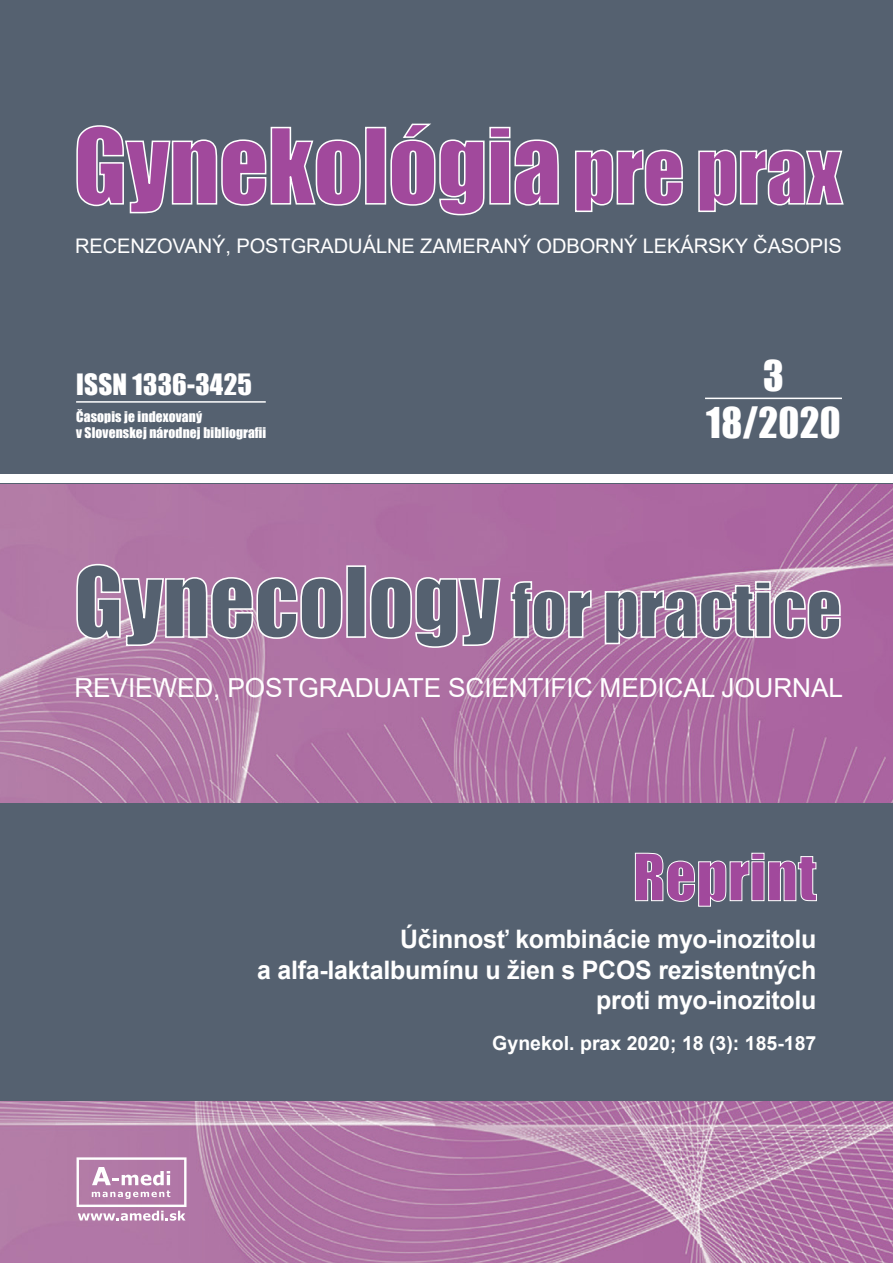
<style>
.page{position:relative;width:893px;height:1263px;background:#556170}
.page>*{position:absolute;margin:0;border:0;box-sizing:border-box;transform-origin:0 0}
.t1{font:96.45px "Impact";letter-spacing:-.005em;color:#a1499c}
.t2{font:69.75px "Impact";letter-spacing:-.005em;color:#556170}
.t3{font:60px "Impact";letter-spacing:.005em;color:#a1499c}
.t4{font:39px/46.8px "Impact";letter-spacing:.01em;color:#fff;text-align:center}
.t5{font:27px "Impact";letter-spacing:.01em;color:#fff}
.t6{font:26.25px "Arial";letter-spacing:-.005em;color:#fff}
.t7{font:700 25.5px/30.6px "Arial";letter-spacing:-.01em;color:#fff;text-align:right}
.t8{font:20.1px "Arial";letter-spacing:-.005em;color:#fff}
.t9{font:700 19.5px "Arial";color:#fff}
.t10{font:13.5px/16.2px "Impact";letter-spacing:.01em;color:#fff}
.s1{font-size:81px}
.s2{font-size:89.7px}
</style>
<div class="page">
<img style="left:0;top:485px;width:893px;height:778px">
<svg style="left:76px;top:125px;width:285px;height:89px"></svg>
<div style="left:365px;top:127px;width:21px;height:78px;border:2px solid #fff"></div>
<svg style="left:390px;top:123px;width:169px;height:93px"></svg>
<svg style="left:575px;top:149px;width:108px;height:64px"></svg>
<svg style="left:698px;top:149px;width:146px;height:64px"></svg>
<svg style="left:75px;top:563px;width:268px;height:84px;background:#bc8bb2"></svg>
<div style="left:346px;top:565px;width:20px;height:73px;border:2px solid #fff"></div>
<svg style="left:369px;top:576px;width:132px;height:73px;background:#b882af"></svg>
<svg style="left:510px;top:580px;width:82px;height:59px;background:#bc88b2"></svg>
<svg style="left:604px;top:580px;width:238px;height:65px;background:#bc89b3"></svg>
<div style="left:0;top:474px;width:893px;height:9px;background:#fff"></div>
<svg style="left:77px;top:1157px;width:110px;height:64px;background:#c69cbe"></svg>
<hr style="left:76px;top:401px;width:190px;height:2px;background:#fff">
<hr style="left:705px;top:398px;width:137px;height:1px;background:#fff">
<div style="left:0;top:803px;width:893px;height:297px;background:#556170"></div>
<svg style="left:635px;top:852px;width:182px;height:55px"></svg>
<h1 class="t1" style="left:74px;top:91px;width:770px">Gynekológia <span class="s1">pre prax</span></h1>
<p class="t8" style="left:75px;top:233px;width:768px">RECENZOVANÝ, POSTGRADUÁLNE ZAMERANÝ ODBORNÝ LEKÁRSKY ČASOPIS</p>
<p class="t5" style="left:76px;top:364px;width:177px">ISSN 1336-3425</p>
<p class="t10" style="left:76px;top:408px;width:192px">Časopis je indexovaný<br>v Slovenskej národnej bibliografii</p>
<h3 class="t4" style="left:706px;top:351px;width:136px">3<br>18/2020</h3>
<h2 class="t2" style="left:74px;top:556px;width:770px"><span class="s2">Gynecology</span> for practice</h2>
<p class="t6" style="left:74px;top:670px;width:770px">REVIEWED, POSTGRADUATE SCIENTIFIC MEDICAL JOURNAL</p>
<h3 class="t3" style="left:633px;top:830px;width:185px">Reprint</h3>
<p class="t7" style="left:257px;top:924px;width:561px">Účinnosť kombinácie myo-inozitolu<br>a alfa-laktalbumínu u žien s PCOS rezistentných proti myo-inozitolu</p>
<p class="t9" style="left:492px;top:1029px;width:326px">Gynekol. prax 2020; 18 (3): 185-187</p>
</div>
